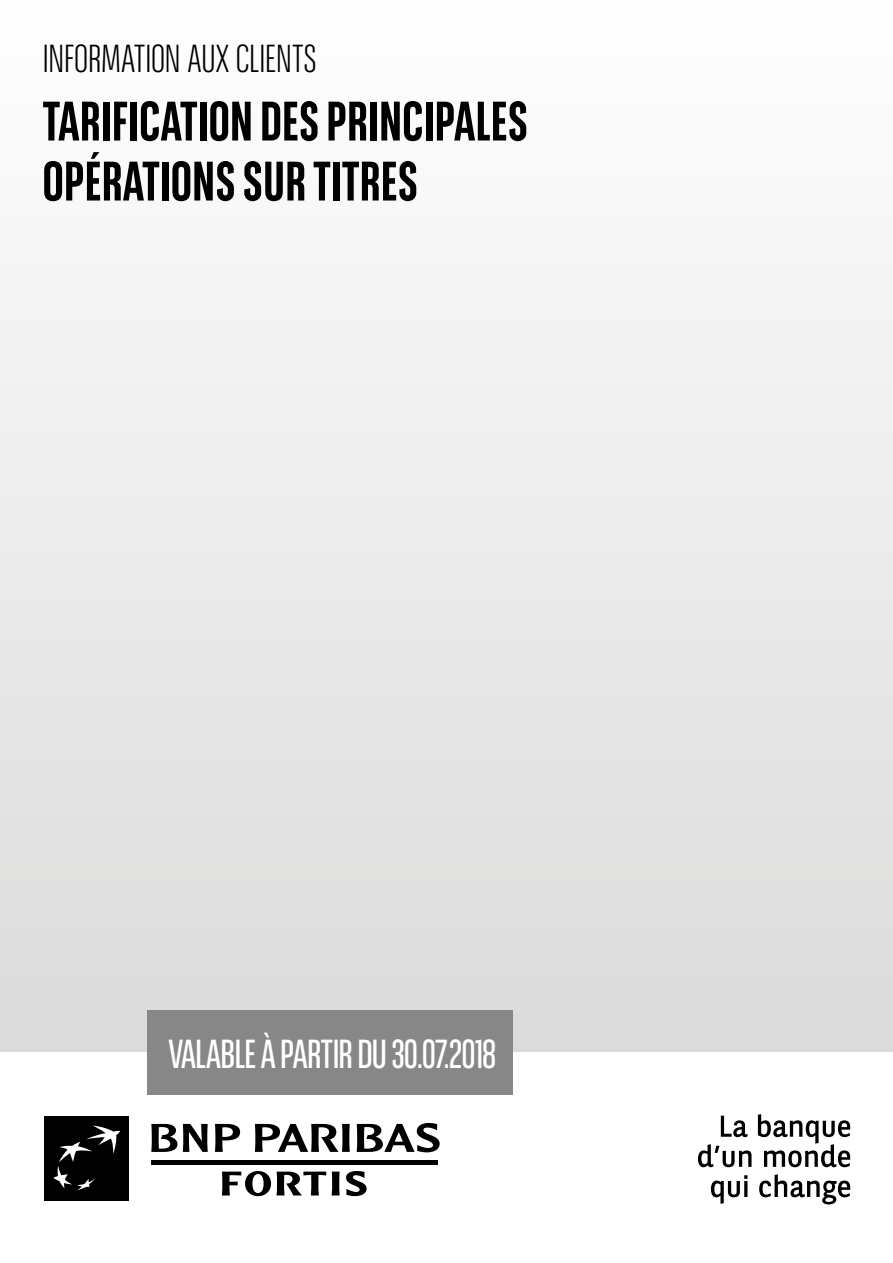
<style>
.page{position:relative;width:893px;height:1263px;background:#fff}
.page>*{position:absolute;margin:0;border:0;box-sizing:border-box;transform-origin:0 0}
.t1{font:700 55.5px/60px "BNPP Sans Condensed";color:#000}
.t2{font:40.5px "BNPP Sans Condensed";letter-spacing:-.025em;color:#fff}
.t3{font:300 39px "BNPP Sans Condensed";letter-spacing:-.01em;color:#000}
</style>
<div class="page">
<div style="left:0;top:0;width:893px;height:1052px;background:linear-gradient(to bottom,#feffff,#dadada)"></div>
<hr style="left:151px;top:1160px;width:287px;height:4px;background:#000">
<svg style="left:151px;top:1124px;width:26px;height:28px"></svg>
<svg style="left:183px;top:1124px;width:25px;height:28px"></svg>
<svg style="left:215px;top:1124px;width:25px;height:28px"></svg>
<svg style="left:255px;top:1124px;width:95px;height:28px"></svg>
<svg style="left:357px;top:1123px;width:83px;height:29px"></svg>
<svg style="left:222px;top:1171px;width:104px;height:25px"></svg>
<svg style="left:332px;top:1171px;width:8px;height:24px"></svg>
<svg style="left:346px;top:1171px;width:21px;height:25px"></svg>
<div style="left:45px;top:1116px;width:84px;height:85px;background:#000"></div>
<svg style="left:53px;top:1125px;width:67px;height:65px"></svg>
<svg style="left:721px;top:1116px;width:27px;height:21px"></svg>
<svg style="left:698px;top:1144px;width:53px;height:23px"></svg>
<svg style="left:758px;top:1114px;width:92px;height:53px"></svg>
<svg style="left:711px;top:1175px;width:36px;height:29px"></svg>
<svg style="left:759px;top:1174px;width:91px;height:30px"></svg>
<div style="left:147px;top:1010px;width:366px;height:84px;background:#878787"></div>
<p class="t3" style="left:43px;top:34px;width:276px">INFORMATION AUX CLIENTS</p>
<p class="t1" style="left:43px;top:91px;width:487px">TARIFICATION DES PRINCIPALES<br>OPÉRATIONS SUR TITRES</p>
<p class="t2" style="left:168px;top:1028px;width:329px">VALABLE À PARTIR DU 30.07.2018</p>
</div>
